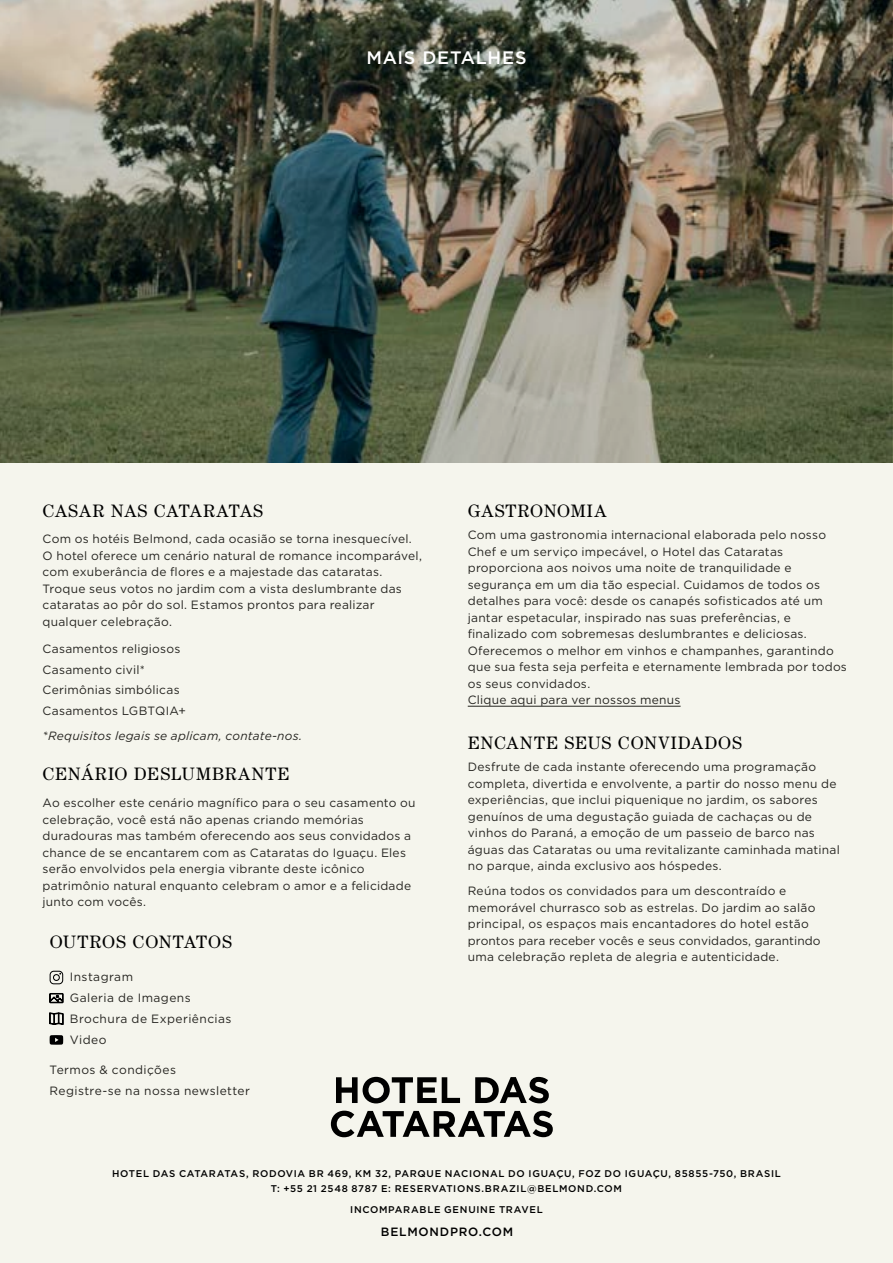
<style>
.page{position:relative;width:893px;height:1263px;background:#fff}
.page>*{position:absolute;margin:0;border:0;box-sizing:border-box;transform-origin:0 0}
.t1{font:18px "Century Std";letter-spacing:.045em;color:#000}
.t2{font:500 18px "Gotham";letter-spacing:.04em;color:#fff}
.t3{font:12px/16.5px "Gotham";letter-spacing:.02em;color:#252420}
.t4{font:italic 12px "Gotham";letter-spacing:.015em;color:#252420}
.t5{font:500 12px "Gotham";letter-spacing:.065em;color:#000}
.t6{font:500 9.75px/15px "Gotham";letter-spacing:.07em;color:#000;text-align:center}
</style>
<div class="page">
<div style="left:0;top:42px;width:893px;height:1221px;background:#f5f5ed"></div>
<img style="left:0;top:0;width:891px;height:463px">
<hr style="left:468px;top:706px;width:213px;height:1px;background:#252420">
<svg style="left:336px;top:1077px;width:124px;height:26px"></svg>
<svg style="left:475px;top:1077px;width:74px;height:26px"></svg>
<svg style="left:331px;top:1111px;width:222px;height:26px"></svg>
<svg style="left:50px;top:971px;width:13px;height:13px"></svg>
<svg style="left:49px;top:993px;width:14px;height:10px"></svg>
<svg style="left:49px;top:1013px;width:14px;height:12px"></svg>
<svg style="left:50px;top:1035px;width:13px;height:10px"></svg>
<h1 class="t2" style="left:366px;top:46px;width:162px">MAIS DETALHES</h1>
<h1 class="t1" style="left:43px;top:500px;width:222px">CASAR NAS CATARATAS</h1>
<p class="t3" style="left:43px;top:531px;width:381px">Com os hotéis Belmond, cada ocasião se torna inesquecível.<br>O hotel oferece um cenário natural de romance incomparável, com exuberância de flores e a majestade das cataratas.<br>Troque seus votos no jardim com a vista deslumbrante das cataratas ao pôr do sol. Estamos prontos para realizar qualquer celebração.</p>
<p class="t3" style="left:43px;top:638px;width:145px;line-height:20.7px">Casamentos religiosos<br>Casamento civil*<br>Cerimônias simbólicas<br>Casamentos LGBTQIA+</p>
<p class="t4" style="left:43px;top:729px;width:261px">*Requisitos legais se aplicam, contate-nos.</p>
<h1 class="t1" style="left:43px;top:764px;width:249px">CENÁRIO DESLUMBRANTE</h1>
<p class="t3" style="left:43px;top:794px;width:375px">Ao escolher este cenário magnífico para o seu casamento ou celebração, você está não apenas criando memórias duradouras mas também oferecendo aos seus convidados a chance de se encantarem com as Cataratas do Iguaçu. Eles serão envolvidos pela energia vibrante deste icônico patrimônio natural enquanto celebram o amor e a felicidade junto com vocês.</p>
<h1 class="t1" style="left:50px;top:931px;width:184px">OUTROS CONTATOS</h1>
<p class="t3" style="left:70px;top:966px;width:163px;line-height:20.7px">Instagram<br>Galeria de Imagens<br>Brochura de Experiências<br>Video</p>
<p class="t3" style="left:50px;top:1059px;width:202px;line-height:20.7px">Termos &amp; condições<br>Registre-se na nossa newsletter</p>
<h1 class="t1" style="left:468px;top:500px;width:140px">GASTRONOMIA</h1>
<p class="t3" style="left:468px;top:526px;width:381px">Com uma gastronomia internacional elaborada pelo nosso Chef e um serviço impecável, o Hotel das Cataratas proporciona aos noivos uma noite de tranquilidade e segurança em um dia tão especial. Cuidamos de todos os detalhes para você: desde os canapés sofisticados até um jantar espetacular, inspirado nas suas preferências, e finalizado com sobremesas deslumbrantes e deliciosas.<br>Oferecemos o melhor em vinhos e champanhes, garantindo que sua festa seja perfeita e eternamente lembrada por todos os seus convidados.<br>Clique aqui para ver nossos menus</p>
<h1 class="t1" style="left:468px;top:732px;width:276px">ENCANTE SEUS CONVIDADOS</h1>
<p class="t3" style="left:468px;top:758px;width:374px">Desfrute de cada instante oferecendo uma programação completa, divertida e envolvente, a partir do nosso menu de experiências, que inclui piquenique no jardim, os sabores genuínos de uma degustação guiada de cachaças ou de vinhos do Paraná, a emoção de um passeio de barco nas águas das Cataratas ou uma revitalizante caminhada matinal no parque, ainda exclusivo aos hóspedes.</p>
<p class="t3" style="left:468px;top:882px;width:354px">Reúna todos os convidados para um descontraído e memorável churrasco sob as estrelas. Do jardim ao salão principal, os espaços mais encantadores do hotel estão prontos para receber vocês e seus convidados, garantindo uma celebração repleta de alegria e autenticidade.</p>
<p class="t6" style="left:112px;top:1166px;width:670px">HOTEL DAS CATARATAS, RODOVIA BR 469, KM 32, PARQUE NACIONAL DO IGUAÇU, FOZ DO IGUAÇU, 85855-750, BRASIL<br>T: +55 21 2548 8787 E: RESERVATIONS.BRAZIL@BELMOND.COM</p>
<p class="t6" style="left:350px;top:1202px;width:194px">INCOMPARABLE GENUINE TRAVEL</p>
<p class="t5" style="left:381px;top:1224px;width:134px">BELMONDPRO.COM</p>
</div>
